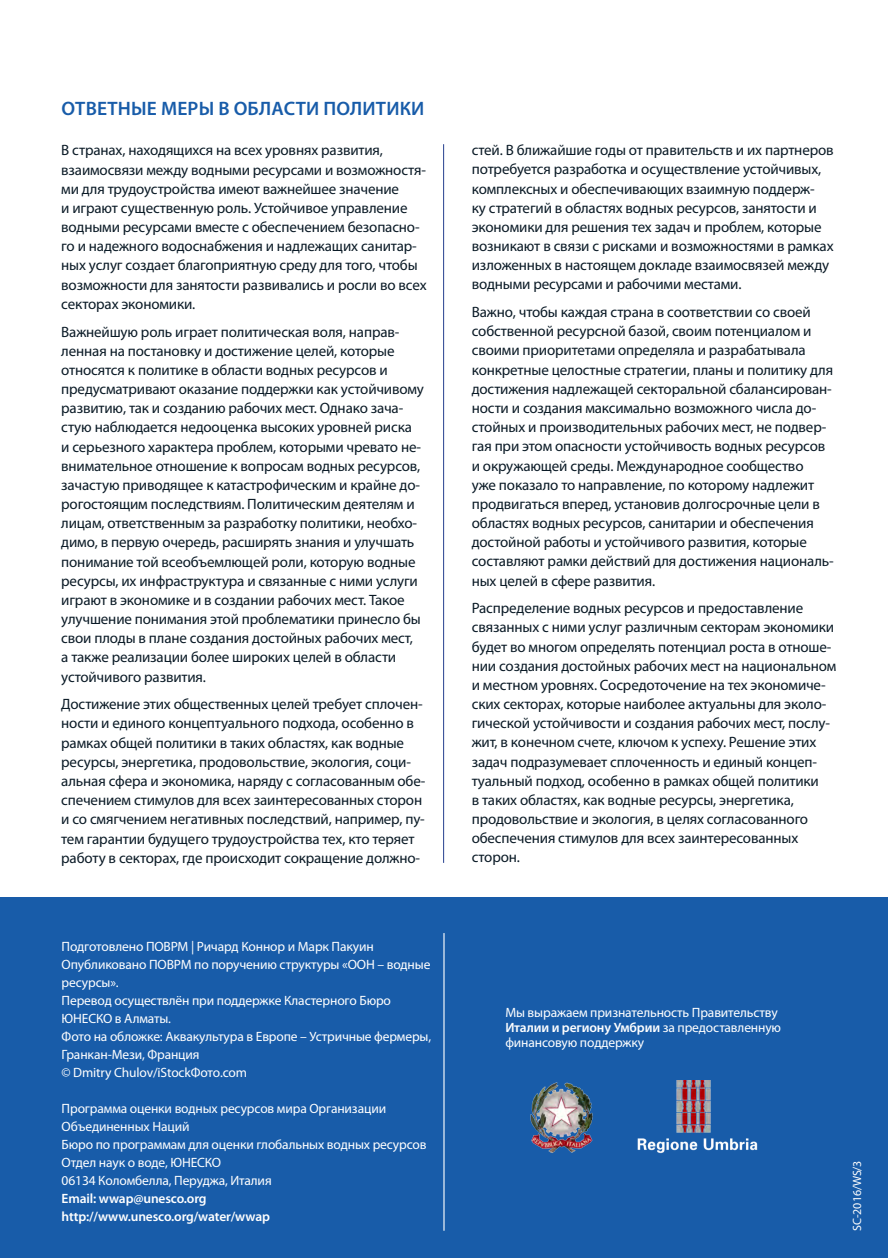
<style>
.page{position:relative;width:888px;height:1258px;background:#fff}
.page>*{position:absolute;margin:0;border:0;box-sizing:border-box;transform-origin:0 0}
.t1{font:600 19.5px "Myriad Pro";letter-spacing:.01em;color:#185ca9}
.t2{font:15px/19.2px "Myriad Pro";letter-spacing:-.01em;color:#0a1a26}
.t3{font:13.5px/18px "Myriad Pro";letter-spacing:-.01em;color:#fff}
.t4{font:600 13.5px/18px "Myriad Pro";letter-spacing:-.01em;color:#fff}
.t5{font:12px "Myriad Pro";letter-spacing:-.01em;color:#fff}
.s1{font-weight:600}
</style>
<div class="page">
<div style="left:0;top:897px;width:888px;height:361px;background:#185ca9"></div>
<hr style="left:443px;top:144px;width:1px;height:719px;background:#253f8e">
<hr style="left:443px;top:933px;width:2px;height:298px;background:#fff">
<img style="left:637px;top:1080px;width:121px;height:74px">
<img style="left:530px;top:1082px;width:63px;height:71px">
<h1 class="t1" style="left:61px;top:96px;width:364px">ОТВЕТНЫЕ МЕРЫ В ОБЛАСТИ ПОЛИТИКИ</h1>
<p class="t2" style="left:61px;top:141px;width:367px">В странах, находящихся на всех уровнях развития, взаимосвязи между водными ресурсами и возможностя&shy;ми для трудоустройства имеют важнейшее значение<br>и играют существенную роль. Устойчивое управление водными ресурсами вместе с обеспечением безопасно&shy;го и надежного водоснабжения и надлежащих санитар&shy;ных услуг создает благоприятную среду для того, чтобы возможности для занятости развивались и росли во всех секторах экономики.</p>
<p class="t2" style="left:61px;top:322px;width:364px">Важнейшую роль играет политическая воля, направ&shy;ленная на постановку и достижение целей, которые относятся к политике в области водных ресурсов и предусматривают оказание поддержки как устойчивому развитию, так и созданию рабочих мест. Однако зача&shy;стую наблюдается недооценка высоких уровней риска и серьезного характера проблем, которыми чревато не&shy;внимательное отношение к вопросам водных ресурсов, зачастую приводящее к катастрофическим и крайне до&shy;рогостоящим последствиям. Политическим деятелям и лицам, ответственным за разработку политики, необхо&shy;димо, в первую очередь, расширять знания и улучшать понимание той всеобъемлющей роли, которую водные ресурсы, их инфраструктура и связанные с ними услуги играют в экономике и в создании рабочих мест. Такое улучшение понимания этой проблематики принесло бы свои плоды в плане создания достойных рабочих мест,<br>а также реализации более широких целей в области устойчивого развития.</p>
<p class="t2" style="left:61px;top:694px;width:366px">Достижение этих общественных целей требует сплочен&shy;ности и единого концептуального подхода, особенно в рамках общей политики в таких областях, как водные ресурсы, энергетика, продовольствие, экология, соци&shy;альная сфера и экономика, наряду с согласованным обе&shy;спечением стимулов для всех заинтересованных сторон и со смягчением негативных последствий, например, пу&shy;тем гарантии будущего трудоустройства тех, кто теряет работу в секторах, где происходит сокращение должно-</p>
<p class="t3" style="left:62px;top:937px;width:371px">Подготовлено ПОВРМ | Ричард Коннор и Марк Пакуин Опубликовано ПОВРМ по поручению структуры «ООН – водные ресурсы».<br>Перевод осуществлён при поддержке Кластерного Бюро ЮНЕСКО в Алматы.<br>Фото на обложке: Аквакультура в Европе – Устричные фермеры, Гранкан-Мези, Франция<br>© Dmitry Chulov/iStockФото.com</p>
<p class="t3" style="left:62px;top:1099px;width:366px">Программа оценки водных ресурсов мира Организации Объединенных Наций<br>Бюро по программам для оценки глобальных водных ресурсов Отдел наук о воде, ЮНЕСКО<br>06134 Коломбелла, Перуджа, Италия</p>
<p class="t4" style="left:62px;top:1188px;width:210px">Email: wwap@unesco.org http://www.unesco.org/water/wwap</p>
<p class="t2" style="left:472px;top:140px;width:363px">стей. В ближайшие годы от правительств и их партнеров потребуется разработка и осуществление устойчивых, комплексных и обеспечивающих взаимную поддерж-<br>ку стратегий в областях водных ресурсов, занятости и экономики для решения тех задач и проблем, которые возникают в связи с рисками и возможностями в рамках изложенных в настоящем докладе взаимосвязей между водными ресурсами и рабочими местами.</p>
<p class="t2" style="left:472px;top:302px;width:363px">Важно, чтобы каждая страна в соответствии со своей собственной ресурсной базой, своим потенциалом и своими приоритетами определяла и разрабатывала конкретные целостные стратегии, планы и политику для достижения надлежащей секторальной сбалансирован&shy;ности и создания максимально возможного числа до&shy;стойных и производительных рабочих мест, не подвер&shy;гая при этом опасности устойчивость водных ресурсов и окружающей среды. Международное сообщество<br>уже показало то направление, по которому надлежит продвигаться вперед, установив долгосрочные цели в областях водных ресурсов, санитарии и обеспечения достойной работы и устойчивого развития, которые составляют рамки действий для достижения националь&shy;ных целей в сфере развития.</p>
<p class="t2" style="left:472px;top:598px;width:366px">Распределение водных ресурсов и предоставление связанных с ними услуг различным секторам экономики будет во многом определять потенциал роста в отноше&shy;нии создания достойных рабочих мест на национальном и местном уровнях. Сосредоточение на тех экономиче&shy;ских секторах, которые наиболее актуальны для эколо&shy;гической устойчивости и создания рабочих мест, послу&shy;жит, в конечном счете, ключом к успеху. Решение этих задач подразумевает сплоченность и единый концеп&shy;туальный подход, особенно в рамках общей политики<br>в таких областях, как водные ресурсы, энергетика, продовольствие и экология, в целях согласованного обеспечения стимулов для всех заинтересованных сторон.</p>
<p class="t3" style="left:505px;top:1004px;width:277px;line-height:15px">Мы выражаем признательность Правительству<br><span class="s1">Италии и региону Умбрии</span> за предоставленную финансовую поддержку</p>
<p class="t5" style="left:850px;top:1231px;width:72px;rotate:-90deg">SC-2016/WS/3</p>
</div>
